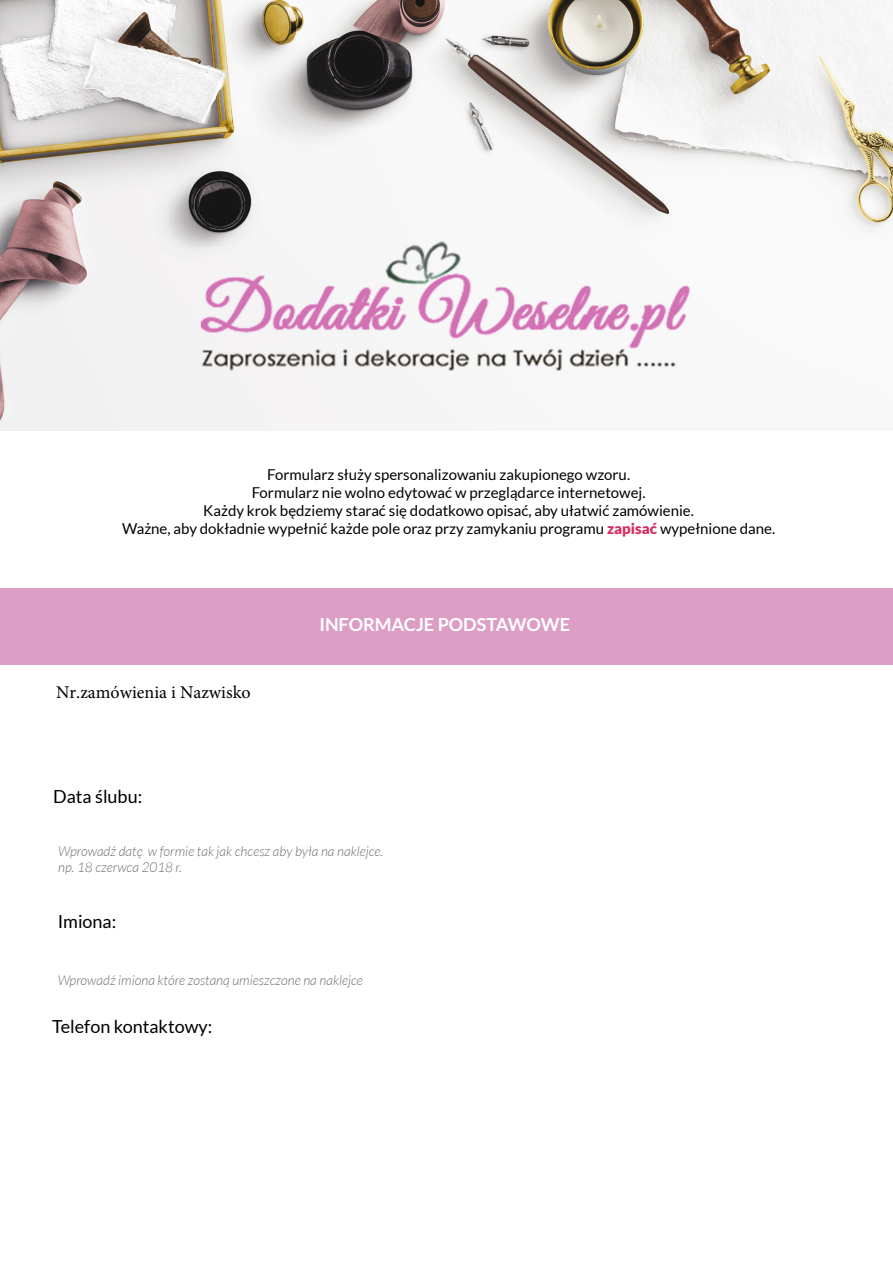
<style>
.page{position:relative;width:893px;height:1263px;background:#fff}
.page>*{position:absolute;margin:0;border:0;box-sizing:border-box;transform-origin:0 0}
.t1{font:18px "Lato";color:#000}
.t2{font:18px "Minion Pro";color:#000}
.t3{font:700 18px "Lato";color:#fff}
.t4{font:15px/18px "Lato";color:#000;text-align:center}
.t5{font:italic 300 13.5px/16.2px "Lato";color:#6d6e71}
.s1{font-weight:900;color:#d82b60}
</style>
<div class="page">
<img style="left:0;top:0;width:893px;height:431px">
<div style="left:0;top:588px;width:893px;height:76px;background:#dd9ec6"></div>
<p class="t4" style="left:122px;top:465px;width:655px">Formularz służy spersonalizowaniu zakupionego wzoru.<br>Formularz nie wolno edytować w przeglądarce internetowej.<br>Każdy krok będziemy starać się dodatkowo opisać, aby ułatwić zamówienie.<br>Ważne, aby dokładnie wypełnić każde pole oraz przy zamykaniu programu <span class="s1">zapisać</span> wypełnione dane.</p>
<p class="t2" style="left:56px;top:680px;width:196px">Nr.zamówienia i Nazwisko</p>
<p class="t1" style="left:53px;top:786px;width:91px">Data ślubu:</p>
<p class="t3" style="left:319px;top:614px;width:252px">INFORMACJE PODSTAWOWE</p>
<p class="t5" style="left:58px;top:844px;width:327px">Wprowadź datę w formie tak jak chcesz aby była na naklejce. np. 18 czerwca 2018 r.</p>
<p class="t1" style="left:58px;top:911px;width:60px">Imiona:</p>
<p class="t5" style="left:58px;top:972px;width:307px">Wprowadź imiona które zostaną umieszczone na naklejce</p>
<p class="t1" style="left:52px;top:1016px;width:162px">Telefon kontaktowy:</p>
</div>
